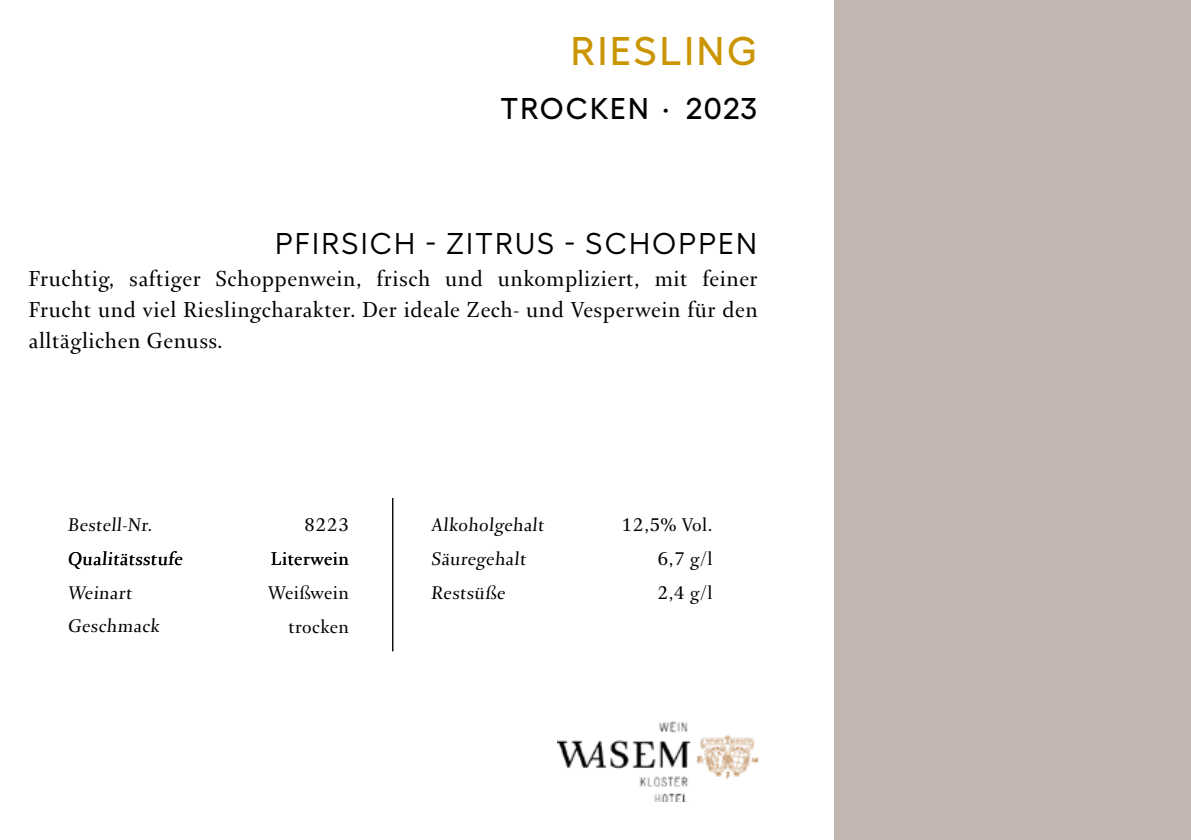
<style>
.page{position:relative;width:1191px;height:840px;background:#fff}
.page>*{position:absolute;margin:0;border:0;box-sizing:border-box;transform-origin:0 0}
.t1{font:500 40px "Hellix";letter-spacing:.07em;color:#ca9500}
.t2{font:30px "Hellix";letter-spacing:.07em;color:#000}
.t3{font:500 30px "Hellix";letter-spacing:.05em;color:#000}
.t4{font:26px/31px "Arnhem Fine Pro";letter-spacing:.02em;color:#000;text-align:justify}
.t5{font:22px/34px "Arnhem Fine Pro";letter-spacing:.02em;color:#000}
</style>
<div class="page">
<img style="left:557px;top:721px;width:200px;height:79px">
<hr style="left:392px;top:497px;width:1px;height:154px;background:#000">
<div style="left:834px;top:0;width:357px;height:839px;background:#c1b6b0"></div>
<h1 class="t1" style="left:570px;top:20px;width:188px">RIESLING</h1>
<p class="t3" style="left:500px;top:85px;width:258px">TROCKEN · 2023</p>
<p class="t2" style="left:275px;top:220px;width:483px">PFIRSICH - ZITRUS - SCHOPPEN</p>
<p class="t4" style="left:29px;top:263px;width:730px">Fruchtig, saftiger Schoppenwein, frisch und unkompliziert, mit feiner Frucht und viel Rieslingcharakter. Der ideale Zech- und Vesperwein für den alltäglichen Genuss.</p>
<p class="t5" style="left:68px;top:506px;width:88px">Bestell-Nr.</p>
<p class="t5" style="left:304px;top:506px;width:46px">8223</p>
<p class="t5" style="left:68px;top:540px;width:118px">Qualitätsstufe</p>
<p class="t5" style="left:271px;top:540px;width:79px">Literwein</p>
<p class="t5" style="left:68px;top:574px;width:68px">Weinart</p>
<p class="t5" style="left:268px;top:574px;width:82px">Weißwein</p>
<p class="t5" style="left:68px;top:608px;width:96px">Geschmack</p>
<p class="t5" style="left:288px;top:608px;width:62px">trocken</p>
<p class="t5" style="left:431px;top:506px;width:117px">Alkoholgehalt<br>Säuregehalt<br>Restsüße</p>
<p class="t5" style="left:657px;top:506px;width:57px;text-align:justify;text-indent:-36px">12,5% Vol.<br>6,7 g/l 2,4 g/l</p>
</div>
